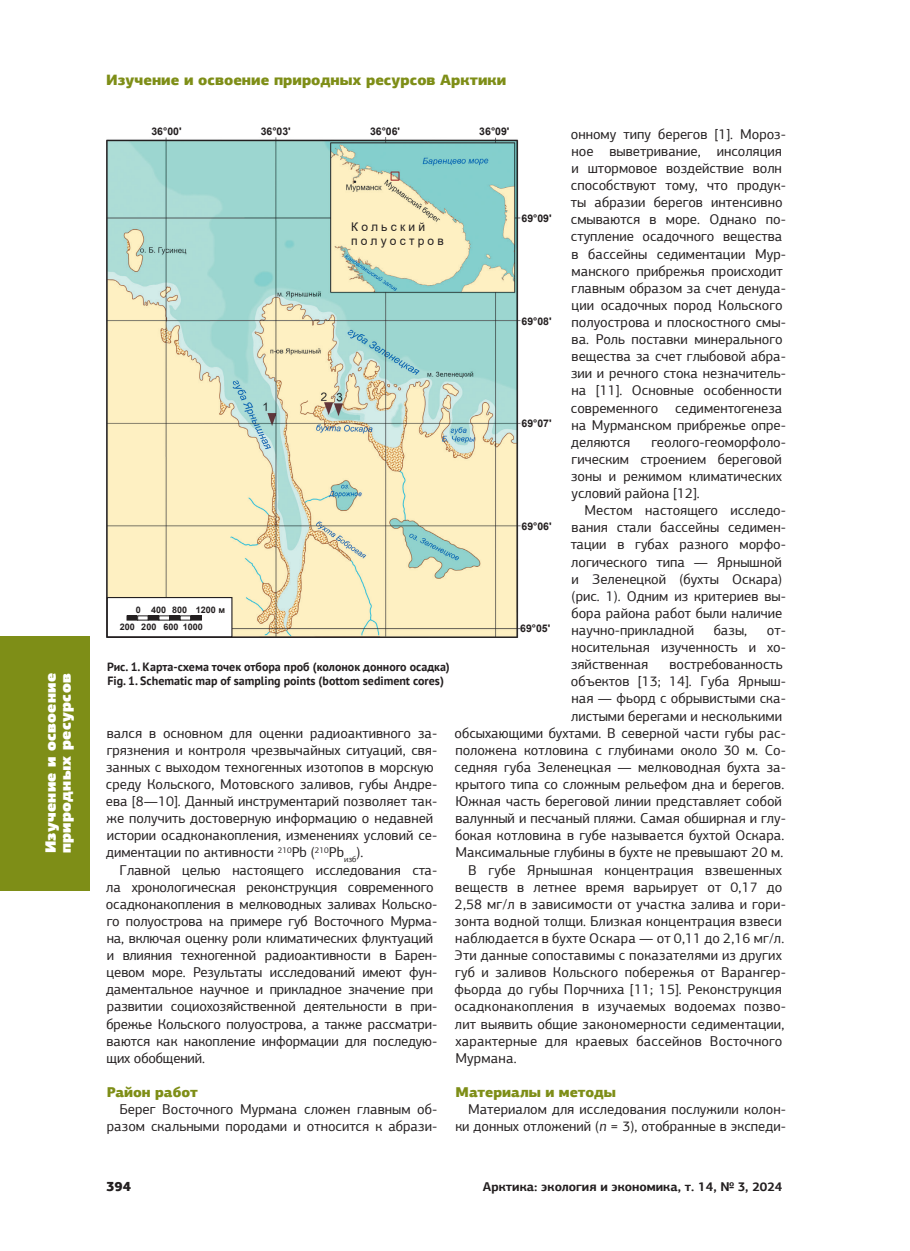
<style>
.page{position:relative;width:910px;height:1251px;background:#fff}
.page>*{position:absolute;margin:0;border:0;box-sizing:border-box;transform-origin:0 0}
.t1{font:900 15px "PF Agora Sans Pro";color:#7e8e17}
.t2{font:900 15px/15px "PF Agora Sans Pro";letter-spacing:.02em;color:#fff}
.t3{font:14.25px/17.1px "PF Agora Sans Pro";color:#231f20}
.t4{font:900 14.25px "PF Agora Sans Pro";color:#7e8e17}
.t5{font:900 13.5px "PF Agora Sans Pro";color:#231f20}
.t6{font:700 12.75px "PF Agora Sans Pro";color:#231f20}
.t7{font:700 12px/14.4px "PT Sans";color:#231f20}
.t8{font:12px/13.5px "Arial";letter-spacing:.27em;color:#231f20}
.t9{font:700 10.5px "Arial";color:#231f20}
.t10{font:700 9px/16.8px "Arial";color:#231f20}
.s1{font-style:italic}
</style>
<div class="page">
<img style="left:106px;top:137px;width:415px;height:500px">
<div style="left:107px;top:597px;width:125px;height:39px;background:#fff"></div>
<div style="left:107px;top:597px;width:125px;height:40px;border:1px solid #231f20"></div>
<div style="left:0;top:636px;width:89px;height:254px;background:#7e8e17"></div>
<div style="left:127px;top:615px;width:11px;height:5px;background:#231f20"></div>
<div style="left:148px;top:615px;width:11px;height:5px;background:#231f20"></div>
<div style="left:170px;top:615px;width:10px;height:5px;background:#231f20"></div>
<div style="left:169px;top:615px;width:12px;height:5px;border:1px solid #231f20"></div>
<div style="left:191px;top:615px;width:10px;height:5px;background:#231f20"></div>
<div style="left:190px;top:615px;width:12px;height:5px;border:1px solid #231f20"></div>
<p class="t2" style="left:43px;top:853px;width:182px;rotate:-90deg">Изучение и освоение природных ресурсов</p>
<p class="t1" style="left:106px;top:70px;width:402px">Изучение и освоение природных ресурсов Арктики</p>
<p class="t9" style="left:151px;top:124px;width:32px">36°00'</p>
<p class="t9" style="left:261px;top:124px;width:32px">36°03'</p>
<p class="t9" style="left:370px;top:124px;width:32px">36°06'</p>
<p class="t9" style="left:479px;top:124px;width:32px">36°09'</p>
<p class="t8" style="left:351px;top:220px;width:94px">Кольский полуостров</p>
<p class="t9" style="left:521px;top:211px;width:32px">69°09'</p>
<p class="t9" style="left:521px;top:313px;width:32px">69°08'</p>
<p class="t9" style="left:521px;top:416px;width:32px">69°07'</p>
<p class="t9" style="left:521px;top:519px;width:32px">69°06'</p>
<p class="t10" style="left:136px;top:601px;width:7px">0</p>
<p class="t10" style="left:196px;top:601px;width:31px">1200 м</p>
<p class="t10" style="left:164px;top:601px;width:17px;text-indent:-12px">400<br>600</p>
<p class="t10" style="left:183px;top:601px;width:22px;text-indent:-11px">800<br>1000</p>
<p class="t10" style="left:120px;top:618px;width:38px">200 200</p>
<p class="t9" style="left:520px;top:620px;width:32px">69°05'</p>
<p class="t7" style="left:107px;top:659px;width:344px">Рис. 1. Карта-схема точек отбора проб (колонок донного осадка)<br>Fig. 1. Schematic map of sampling points (bottom sediment cores)</p>
<p class="t3" style="left:571px;top:125px;width:217px">онному типу берегов [1]. Мороз&shy;ное выветривание, инсоляция и штормовое воздействие волн способствуют тому, что продук&shy;ты абразии берегов интенсивно смываются в море. Однако по&shy;ступление осадочного вещества в бассейны седиментации Мур&shy;манского прибрежья происходит главным образом за счет денуда&shy;ции осадочных пород Кольского полуострова и плоскостного смы&shy;ва. Роль поставки минерального вещества за счет глыбовой абра&shy;зии и речного стока незначитель&shy;на [11]. Основные особенности современного седиментогенеза на Мурманском прибрежье опре&shy;деляются</p>
<p class="t3" style="left:571px;top:433px;width:216px;text-indent:81px">геолого-геоморфоло&shy;гическим строением береговой зоны и режимом климатических условий района [12].</p>
<p class="t3" style="left:571px;top:501px;width:217px;text-indent:14px">Местом настоящего исследо&shy;вания стали бассейны седимен&shy;тации в губах разного морфо&shy;логического типа — Ярнышной и Зеленецкой (бухты Оскара) (рис. 1). Одним из критериев вы&shy;бора района работ были наличие научно-прикладной</p>
<p class="t3" style="left:714px;top:621px;width:35px">базы,</p>
<p class="t3" style="left:571px;top:621px;width:216px;text-align:justify;text-indent:196px">от&shy;носительная изученность и хо&shy;зяйственная</p>
<p class="t3" style="left:571px;top:655px;width:217px;text-indent:99px">востребованность объектов [13; 14]. Губа Ярныш&shy;ная — фьорд с обрывистыми ска&shy;листыми берегами и несколькими</p>
<p class="t3" style="left:106px;top:724px;width:333px">вался в основном для оценки радиоактивного за&shy;грязнения и контроля чрезвычайных ситуаций, свя&shy;занных с выходом техногенных изотопов в морскую среду Кольского, Мотовского заливов, губы Андре&shy;ева [8—10]. Данный инструментарий позволяет так&shy;же получить достоверную информацию о недавней истории осадконакопления, изменениях условий се&shy;диментации по активности <sup>210</sup>Pb (<sup>210</sup>Pb<sub>изб</sub>).</p>
<p class="t3" style="left:106px;top:861px;width:333px;text-indent:14px">Главной целью настоящего исследования ста&shy;ла хронологическая реконструкция современного осадконакопления в мелководных заливах Кольско&shy;го полуострова на примере губ Восточного Мурма&shy;на, включая оценку роли климатических флуктуаций и влияния техногенной радиоактивности в Барен&shy;цевом море. Результаты исследований имеют фун&shy;даментальное научное и прикладное значение при развитии социохозяйственной деятельности в при&shy;брежье Кольского полуострова, а также рассматри&shy;ваются как накопление информации для последую&shy;щих обобщений.</p>
<p class="t4" style="left:107px;top:1082px;width:92px">Район работ</p>
<p class="t3" style="left:107px;top:1100px;width:332px;text-align:right">Берег Восточного Мурмана сложен главным об&shy;разом скальными породами и относится к абрази-</p>
<p class="t3" style="left:455px;top:724px;width:333px">обсыхающими бухтами. В северной части губы рас-</p>
<p class="t3" style="left:455px;top:741px;width:332px">положена котловина с глубинами около 30 м. Со-</p>
<p class="t3" style="left:455px;top:758px;width:333px">седняя губа Зеленецкая — мелководная бухта за-</p>
<p class="t3" style="left:455px;top:775px;width:330px">крытого типа со сложным рельефом дна и берегов.</p>
<p class="t3" style="left:455px;top:792px;width:328px">Южная часть береговой линии представляет собой</p>
<p class="t3" style="left:455px;top:809px;width:332px">валунный и песчаный пляжи. Самая обширная и глу-</p>
<p class="t3" style="left:455px;top:826px;width:331px">бокая котловина в губе называется бухтой Оскара.</p>
<p class="t3" style="left:455px;top:843px;width:329px">Максимальные глубины в бухте не превышают 20 м.</p>
<p class="t3" style="left:468px;top:861px;width:315px">В губе Ярнышная концентрация взвешенных</p>
<p class="t3" style="left:455px;top:878px;width:329px">веществ в летнее время варьирует от 0,17 до</p>
<p class="t3" style="left:455px;top:895px;width:332px">2,58 мг/л в зависимости от участка залива и гори-</p>
<p class="t3" style="left:455px;top:912px;width:329px">зонта водной толщи. Близкая концентрация взвеси</p>
<p class="t3" style="left:455px;top:929px;width:330px">наблюдается в бухте Оскара — от 0,11 до 2,16 мг/л.</p>
<p class="t3" style="left:455px;top:946px;width:329px">Эти данные сопоставимы с показателями из других</p>
<p class="t3" style="left:455px;top:963px;width:332px">губ и заливов Кольского побережья от Варангер-</p>
<p class="t3" style="left:454px;top:980px;width:329px">фьорда до губы Порчниха [11; 15]. Реконструкция</p>
<p class="t3" style="left:455px;top:997px;width:333px">осадконакопления в изучаемых водоемах позво-</p>
<p class="t3" style="left:455px;top:1014px;width:331px">лит выявить общие закономерности седиментации,</p>
<p class="t3" style="left:455px;top:1032px;width:329px">характерные для краевых бассейнов Восточного</p>
<p class="t3" style="left:455px;top:1049px;width:63px">Мурмана.</p>
<p class="t4" style="left:456px;top:1082px;width:162px">Материалы и методы</p>
<p class="t3" style="left:455px;top:1100px;width:332px;text-align:right">Материалом для исследования послужили колон&shy;ки донных отложений (<span class="s1">n</span> = 3), отобранные в экспеди-</p>
<p class="t5" style="left:106px;top:1177px;width:26px">394</p>
<p class="t6" style="left:483px;top:1178px;width:301px">Арктика: экология и экономика, т. 14, № 3, 2024</p>
</div>
